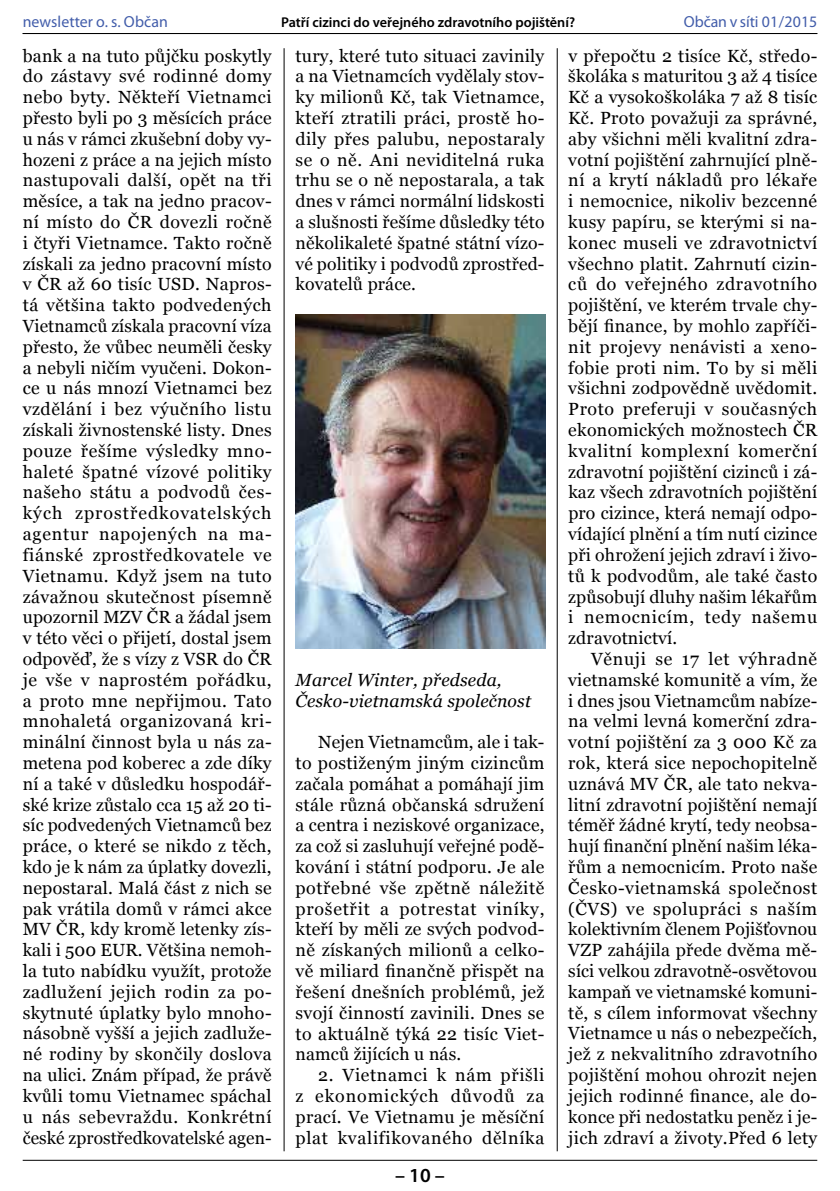
<style>
.page{position:relative;width:840px;height:1191px;background:#fff}
.page>*{position:absolute;margin:0;border:0;box-sizing:border-box;transform-origin:0 0}
.t1{font:600 20px "Myriad Pro";color:#000}
.t2{font:17.6px/20.8px "Georgia";letter-spacing:.01em;color:#000;text-align:justify}
.t3{font:italic 17.6px/20.8px "Georgia";letter-spacing:.01em;color:#000}
.t4{font:16px "Myriad Pro";letter-spacing:.005em;color:#425daa}
.t5{font:600 14.2px "Myriad Pro";color:#000}
</style>
<div class="page">
<hr style="left:23px;top:1159px;width:793px;height:1px;background:#000">
<hr style="left:23px;top:33px;width:793px;height:1px;background:#000">
<hr style="left:283px;top:48px;width:1px;height:1103px;background:#000">
<hr style="left:556px;top:48px;width:1px;height:1103px;background:#000">
<img style="left:296px;top:314px;width:249px;height:334px">
<p class="t4" style="left:23px;top:12px;width:147px">newsletter o. s. Občan</p>
<p class="t5" style="left:281px;top:13px;width:295px">Patří cizinci do veřejného zdravotního pojištění?</p>
<p class="t4" style="left:683px;top:12px;width:135px">Občan v síti 01/2015</p>
<p class="t2" style="left:23px;top:45px;width:250px">bank a na tuto půjčku poskytly do zástavy své rodinné domy nebo byty. Někteří Vietnamci přesto byli po 3 měsících práce u nás v rámci zkušební doby vy&shy;hozeni z práce a na jejich místo nastupovali další, opět na tři měsíce, a tak na jedno pracov&shy;ní místo do ČR dovezli ročně i čtyři Vietnamce. Takto ročně získali za jedno pracovní místo v ČR až 60 tisíc USD. Napros&shy;tá většina takto podvedených Vietnamců získala pracovní víza přesto, že vůbec neuměli česky a nebyli ničím vyučeni. Dokon&shy;ce u nás mnozí Vietnamci bez vzdělání i bez výučního listu získali živnostenské listy. Dnes pouze řešíme výsledky mno&shy;haleté špatné vízové politiky našeho státu a podvodů čes&shy;kých zprostředkovatelských agentur napojených na ma&shy;fiánské zprostředkovatele ve Vietnamu. Když jsem na tuto závažnou skutečnost písemně upozornil MZV ČR a žádal jsem v této věci o přijetí, dostal jsem odpověď, že s vízy z VSR do ČR je vše v naprostém pořádku, a proto mne nepřijmou. Tato mnohaletá organizovaná kri&shy;minální činnost byla u nás za&shy;metena pod koberec a zde díky ní a také v důsledku hospodář&shy;ské krize zůstalo cca 15 až 20 ti&shy;síc podvedených Vietnamců bez práce, o které se nikdo z těch, kdo je k nám za úplatky dovezli, nepostaral. Malá část z nich se pak vrátila domů v rámci akce MV ČR, kdy kromě letenky zís&shy;kali i 500 EUR. Většina nemoh&shy;la tuto nabídku využít, protože zadlužení jejich rodin za po&shy;skytnuté úplatky bylo mnoho&shy;násobně vyšší a jejich zadluže&shy;né rodiny by skončily doslova na ulici. Znám případ, že právě kvůli tomu Vietnamec spáchal u nás sebevraždu. Konkrétní české zprostředkovatelské agen-</p>
<p class="t2" style="left:295px;top:45px;width:250px">tury, které tuto situaci zavinily a na Vietnamcích vydělaly stov&shy;ky milionů Kč, tak Vietnamce, kteří ztratili práci, prostě ho&shy;dily přes palubu, nepostaraly se o ně. Ani neviditelná ruka trhu se o ně nepostarala, a tak dnes v rámci normální lidskosti a slušnosti řešíme důsledky této několikaleté špatné státní vízo&shy;vé politiky i podvodů zprostřed&shy;kovatelů práce.</p>
<p class="t2" style="left:568px;top:45px;width:250px">v přepočtu 2 tisíce Kč, středo&shy;školáka s maturitou 3 až 4 tisíce Kč a vysokoškoláka 7 až 8 tisíc Kč. Proto považuji za správné, aby všichni měli kvalitní zdra&shy;votní pojištění zahrnující plně&shy;ní a krytí nákladů pro lékaře i nemocnice, nikoliv bezcenné kusy papíru, se kterými si na&shy;konec museli ve zdravotnictví všechno platit. Zahrnutí cizin&shy;ců do veřejného zdravotního pojištění, ve kterém trvale chy&shy;bějí finance, by mohlo zapříči&shy;nit projevy nenávisti a xeno&shy;fobie proti nim. To by si měli všichni zodpovědně uvědomit.<br>Proto preferuji v současných ekonomických možnostech ČR kvalitní komplexní komerční zdravotní pojištění cizinců i zá&shy;kaz všech zdravotních pojištění pro cizince, která nemají odpo&shy;vídající plnění a tím nutí cizince při ohrožení jejich zdraví i živo&shy;tů k podvodům, ale také často způsobují dluhy našim lékařům i nemocnicím, tedy našemu zdravotnictví.</p>
<p class="t2" style="left:568px;top:648px;width:250px;text-indent:23px">Věnuji se 17 let výhradně vietnamské komunitě a vím, že i dnes jsou Vietnamcům nabíze&shy;na velmi levná komerční zdra&shy;votní pojištění za 3 000 Kč za rok, která sice nepochopitelně uznává MV ČR, ale tato nekva&shy;litní zdravotní pojištění nemají téměř žádné krytí, tedy neobsa&shy;hují finanční plnění našim léka&shy;řům a nemocnicím. Proto naše Česko-vietnamská společnost (ČVS) ve spolupráci s naším kolektivním členem Pojišťovnou VZP zahájila přede dvěma mě&shy;síci velkou zdravotně-osvětovou kampaň ve vietnamské komuni&shy;tě, s cílem informovat všechny Vietnamce u nás o nebezpečích, jež z nekvalitního zdravotního pojištění mohou ohrozit nejen jejich rodinné finance, ale do&shy;konce při nedostatku peněz i je&shy;jich zdraví a životy.Před 6 lety</p>
<p class="t3" style="left:295px;top:669px;width:237px">Marcel Winter, předseda,<br>Česko-vietnamská společnost</p>
<p class="t2" style="left:295px;top:731px;width:250px;text-indent:23px">Nejen Vietnamcům, ale i tak&shy;to postiženým jiným cizincům začala pomáhat a pomáhají jim stále různá občanská sdružení a centra i neziskové organizace, za což si zasluhují veřejné podě&shy;kování i státní podporu. Je ale potřebné vše zpětně náležitě prošetřit a potrestat viníky, kteří by měli ze svých podvod&shy;ně získaných milionů a celko&shy;vě miliard finančně přispět na řešení dnešních problémů, jež svojí činností zavinili. Dnes se to aktuálně týká 22 tisíc Viet&shy;namců žijících u nás.</p>
<p class="t2" style="left:295px;top:1064px;width:250px;text-indent:23px">2. Vietnamci k nám přišli z ekonomických důvodů za prací. Ve Vietnamu je měsíční plat kvalifikovaného dělníka</p>
<p class="t1" style="left:395px;top:1162px;width:51px">– 10 –</p>
</div>
